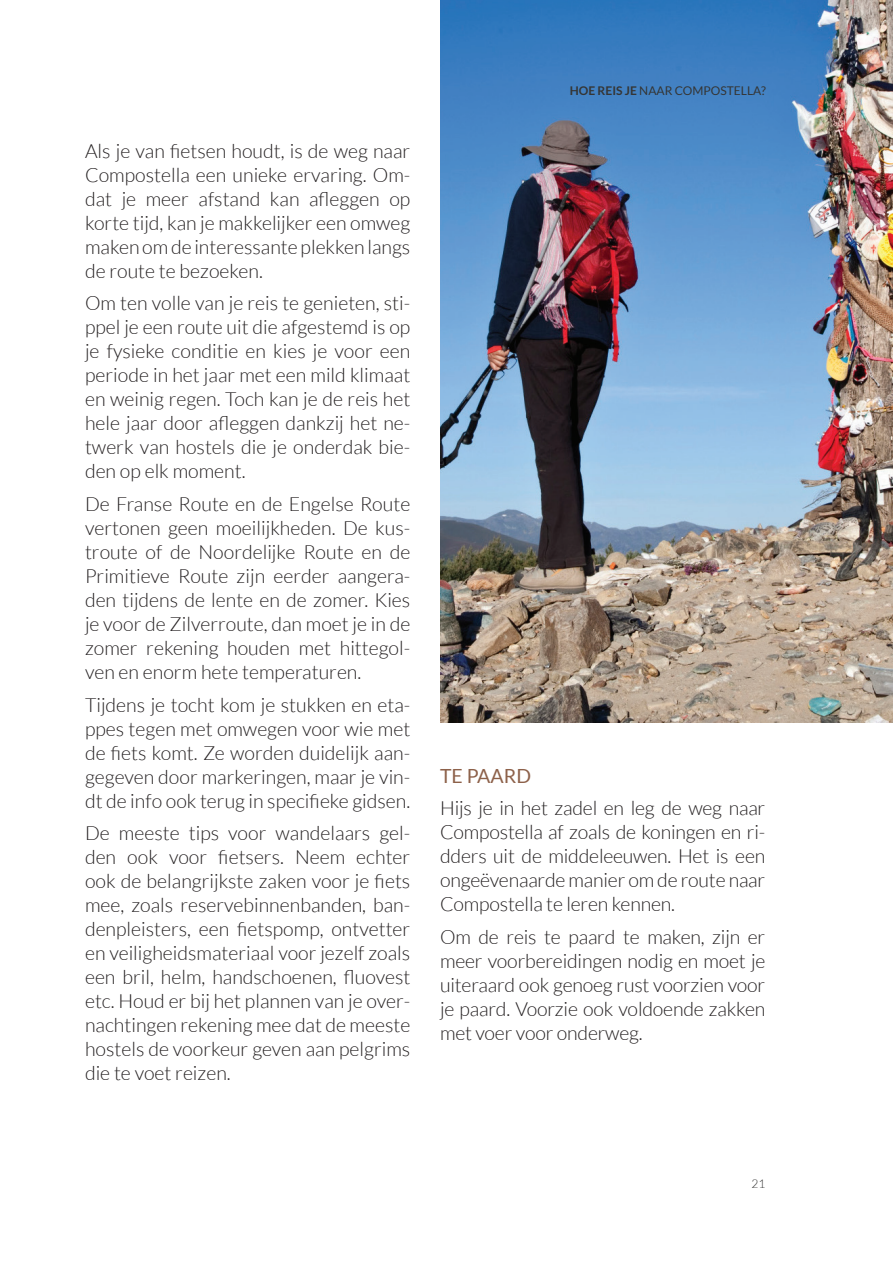
<style>
.page{position:relative;width:893px;height:1263px;background:#fff}
.page>*{position:absolute;margin:0;border:0;box-sizing:border-box;transform-origin:0 0}
.t1{font:300 19.5px/24px "Lato";color:#231f20;text-align:justify}
.t2{font:19.5px "Lato";color:#8d614a}
.t3{font:12px "Lato";color:#353534}
.t4{font:300 12px "Lato";color:#353534}
.s1{font-weight:700}
</style>
<div class="page">
<img style="left:440px;top:0;width:453px;height:723px">
<p class="t1" style="left:85px;top:139px;width:327px">Als je van fietsen houdt, is de weg naar Compostella een unieke ervaring. Om&shy;dat je meer afstand kan afleggen op korte tijd, kan je makkelijker een omweg maken om de interessante plekken langs de route te bezoeken.</p>
<p class="t1" style="left:85px;top:291px;width:327px">Om ten volle van je reis te genieten, sti&shy;ppel je een route uit die afgestemd is op je fysieke conditie en kies je voor een periode in het jaar met een mild klimaat en weinig regen. Toch kan je de reis het hele jaar door afleggen dankzij het ne&shy;twerk van hostels die je onderdak bie&shy;den op elk moment.</p>
<p class="t1" style="left:85px;top:492px;width:327px">De Franse Route en de Engelse Route vertonen geen moeilijkheden. De kus&shy;troute of de Noordelijke Route en de Primitieve Route zijn eerder aangera&shy;den tijdens de lente en de zomer. Kies je voor de Zilverroute, dan moet je in de zomer rekening houden met hittegol&shy;ven en enorm hete temperaturen.</p>
<p class="t1" style="left:85px;top:693px;width:327px">Tijdens je tocht kom je stukken en eta&shy;ppes tegen met omwegen voor wie met de fiets komt. Ze worden duidelijk aan&shy;gegeven door markeringen, maar je vin&shy;dt de info ook terug in specifieke gidsen.</p>
<p class="t1" style="left:85px;top:821px;width:327px">De meeste tips voor wandelaars gel&shy;den ook voor fietsers. Neem echter ook de belangrijkste zaken voor je fiets mee, zoals reservebinnenbanden, ban&shy;denpleisters, een fietspomp, ontvetter en veiligheidsmateriaal voor jezelf zoals een bril, helm, handschoenen, fluovest etc. Houd er bij het plannen van je over&shy;nachtingen rekening mee dat de meeste hostels de voorkeur geven aan pelgrims die te voet reizen.</p>
<p class="t3" style="left:570px;top:84px;width:198px"><span class="s1">HOE REIS JE</span> NAAR COMPOSTELLA?</p>
<p class="t2" style="left:440px;top:765px;width:92px">TE PAARD</p>
<p class="t1" style="left:440px;top:796px;width:327px">Hijs je in het zadel en leg de weg naar Compostella af zoals de koningen en ri&shy;dders uit de middeleeuwen. Het is een ongeëvenaarde manier om de route naar Compostella te leren kennen.</p>
<p class="t1" style="left:440px;top:925px;width:327px">Om de reis te paard te maken, zijn er meer voorbereidingen nodig en moet je uiteraard ook genoeg rust voorzien voor je paard. Voorzie ook voldoende zakken met voer voor onderweg.</p>
<p class="t4" style="left:751px;top:1177px;width:15px">21</p>
</div>
